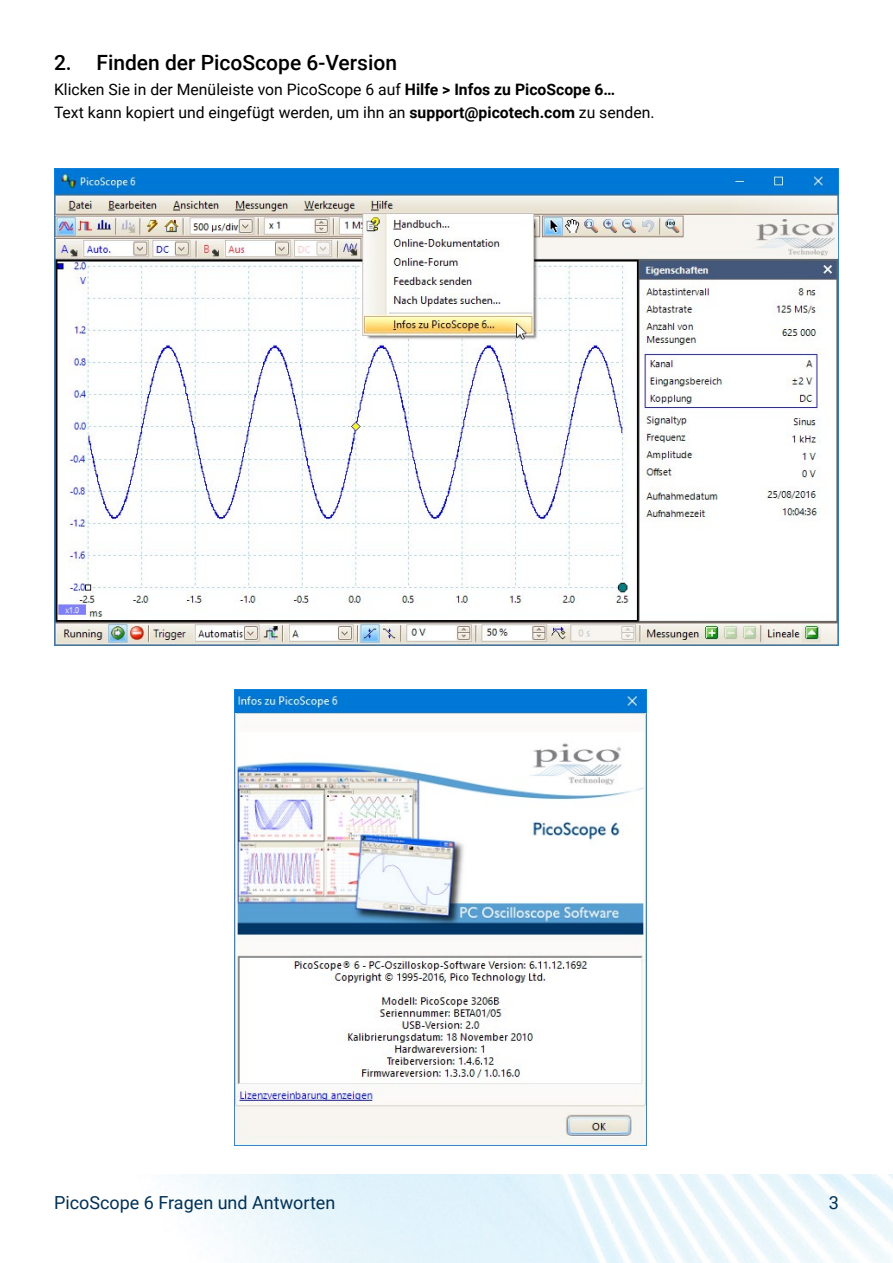
<style>
.page{position:relative;width:893px;height:1263px;background:#fff}
.page>*{position:absolute;margin:0;border:0;box-sizing:border-box;transform-origin:0 0}
.t1{font:500 21px "Roboto";color:#000}
.t2{font:18px "Roboto";color:#003055}
.t3{font:15.75px/23.1px "Roboto";color:#000}
.s1{font-weight:700}
</style>
<div class="page">
<img style="left:54px;top:169px;width:785px;height:476px">
<img style="left:234px;top:690px;width:413px;height:456px">
<h1 class="t1" style="left:54px;top:48px;width:344px">2. Finden der PicoScope 6-Version</h1>
<p class="t3" style="left:54px;top:77px;width:602px">Klicken Sie in der Menüleiste von PicoScope 6 auf <span class="s1">Hilfe &gt; Infos zu PicoScope 6…<br></span>Text kann kopiert und eingefügt werden, um ihn an <span class="s1">support@picotech.com</span> zu senden.</p>
<p class="t2" style="left:54px;top:1190px;width:283px">PicoScope 6 Fragen und Antworten</p>
<p class="t2" style="left:829px;top:1190px;width:12px">3</p>
</div>
